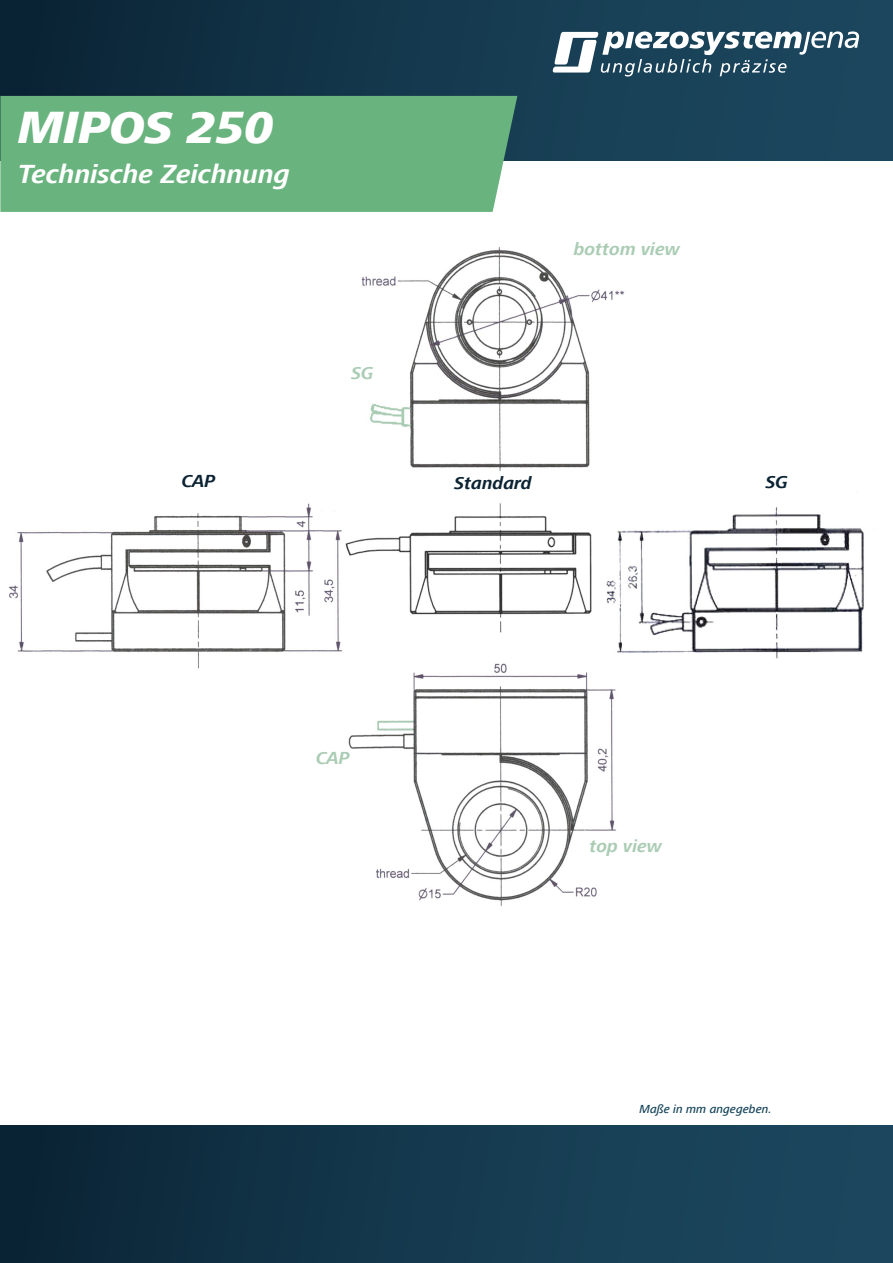
<style>
.page{position:relative;width:893px;height:1263px;background:#fff}
.page>*{position:absolute;margin:0;border:0;box-sizing:border-box;transform-origin:0 0}
.t1{font:italic 800 46.5px "Frutiger Next LT";color:#fff}
.t2{font:italic 700 27px "Frutiger Next LT";color:#fff}
.t3{font:italic 700 18px "Frutiger Next LT";color:#abccb4}
.t4{font:italic 700 18px "Frutiger Next LT";color:#0c2333}
.t5{font:italic 500 12px "Frutiger Next LT";color:#17455c}
</style>
<div class="page">
<img style="left:9px;top:247px;width:855px;height:659px">
<div style="left:0;top:0;width:893px;height:161px;background:linear-gradient(to right,#0b2536,#1d4b63)"></div>
<svg style="left:553px;top:31px;width:306px;height:46px"></svg>
<div style="left:0;top:96px;width:517px;height:116px;background:#69b37e"></div>
<div style="left:0;top:1125px;width:893px;height:138px;background:linear-gradient(to right,#0b2537,#1d4b62)"></div>
<h1 class="t1" style="left:18px;top:101px;width:257px">MIPOS 250</h1>
<h2 class="t2" style="left:18px;top:159px;width:273px">Technische Zeichnung</h2>
<p class="t3" style="left:351px;top:363px;width:23px">SG</p>
<p class="t3" style="left:574px;top:239px;width:108px">bottom view</p>
<p class="t4" style="left:182px;top:471px;width:35px">CAP</p>
<p class="t4" style="left:455px;top:473px;width:79px">Standard</p>
<p class="t4" style="left:766px;top:472px;width:23px">SG</p>
<p class="t3" style="left:316px;top:747px;width:35px">CAP</p>
<p class="t3" style="left:589px;top:836px;width:74px">top view</p>
<p class="t5" style="left:639px;top:1102px;width:134px">Maße in mm angegeben.</p>
</div>
